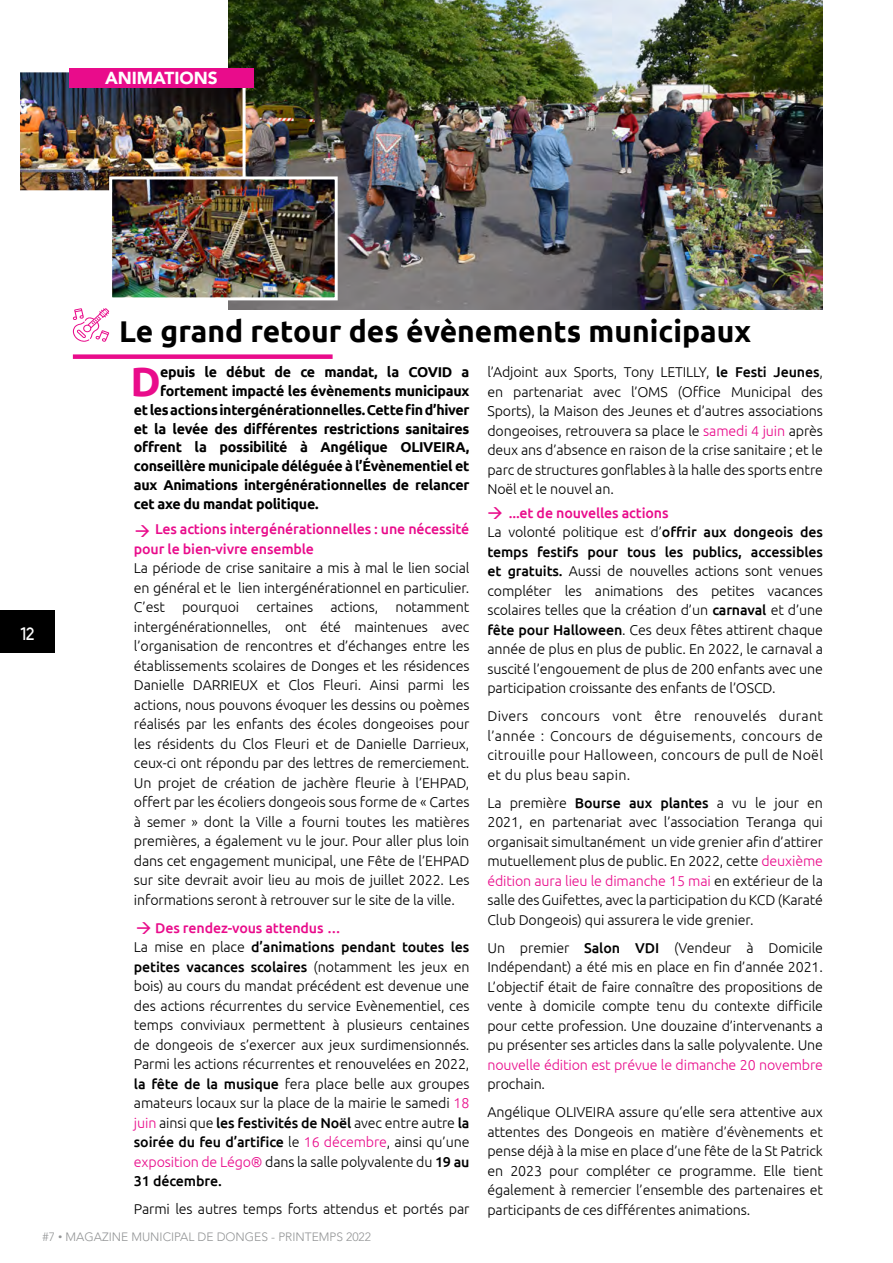
<style>
.page{position:relative;width:893px;height:1263px;background:#fff}
.page>*{position:absolute;margin:0;border:0;box-sizing:border-box;transform-origin:0 0}
.t1{font:700 41.25px "Ubuntu";color:#e90c8b}
.t2{font:700 30px "Ubuntu";color:#000}
.t3{font:18px "Anke";color:#fff}
.t4{font:900 17.25px "Avenir LT Std";color:#fff}
.t5{font:300 14.25px/19.5px "Ubuntu";letter-spacing:-.01em;color:#000;text-align:justify}
.t6{font:700 14.25px "Ubuntu";letter-spacing:-.02em;color:#000}
.t7{font:500 14.25px/19.5px "Ubuntu";letter-spacing:-.01em;color:#e90c8b}
.t8{font:300 14.25px "Ubuntu";letter-spacing:-.01em;color:#e90c8b}
.t9{font:300 12px "Avenir LT Std";color:#929495}
.s1{font-weight:500;color:#e90c8b}
.s2{font-weight:500}
.s3{color:#e90c8b}
.s4{font-family:"Ubuntu"}
</style>
<div class="page">
<div style="left:0;top:610px;width:55px;height:43px;background:#000"></div>
<img style="left:229px;top:0;width:594px;height:310px">
<img style="left:21px;top:73px;width:221px;height:116px">
<div style="left:17px;top:69px;width:229px;height:124px;border:3px solid #fff"></div>
<div style="left:69px;top:68px;width:185px;height:20px;background:#e90c8b"></div>
<div style="left:73px;top:354px;width:260px;height:5px;background:#e90c8b"></div>
<svg style="left:73px;top:308px;width:36px;height:34px"></svg>
<img style="left:113px;top:180px;width:221px;height:116px">
<div style="left:109px;top:176px;width:229px;height:124px;border:3px solid #fff"></div>
<p class="t4" style="left:105px;top:68px;width:112px">ANIMATIONS</p>
<p class="t3" style="left:21px;top:622px;width:15px">12</p>
<h2 class="t2" style="left:119px;top:313px;width:634px">Le grand retour des évènements municipaux</h2>
<h1 class="t1" style="left:131px;top:356px;width:32px">D</h1>
<p class="t6" style="left:160px;top:364px;width:311px">epuis le début de ce mandat, la COVI D a</p>
<p class="t6" style="left:160px;top:382px;width:311px">fortement impacté les évènements municipaux</p>
<p class="t6" style="left:134px;top:401px;width:337px">et les actions intergénérationnelles. Cette fin d’hiver</p>
<p class="t6" style="left:134px;top:420px;width:337px">et la levée des différentes restrictions sanitaires</p>
<p class="t6" style="left:134px;top:439px;width:337px">offrent la possibilité à Angélique OLIVEI RA,</p>
<p class="t6" style="left:134px;top:457px;width:337px">conseillère municipale déléguée à l’Évènementiel et</p>
<p class="t6" style="left:134px;top:476px;width:337px">aux Animations intergénérationnelles de relancer</p>
<p class="t6" style="left:134px;top:495px;width:186px">cet axe du mandat politique.</p>
<p class="t7" style="left:134px;top:519px;width:337px;text-indent:21px">Les actions intergénérationnelles : une nécessité pour le bien-vivre ensemble</p>
<p class="t5" style="left:134px;top:558px;width:337px">La période de crise sanitaire a mis à mal le lien social en général et le lien intergénérationnel en particulier.<br>C’est pourquoi certaines actions, notamment intergénérationnelles, ont été maintenues avec l’organisation de rencontres et d’échanges entre les établissements scolaires de Donges et les résidences Danielle Darrieu</p>
<p class="t5" style="left:134px;top:675px;width:337px;text-indent:116px">x et Clos Fleuri. Ainsi parmi les actions, nous pouvons évoquer les dessins ou poèmes réalisés par les enfants des écoles dongeoises pour les résidents du Clos Fleuri et de Danielle Darrieux, ceux-ci ont répondu par des lettres de remerciement.<br>U n projet de création de jachère fleurie à l’EHPAD, offert par les écoliers dongeois sous forme de « Cartes à semer » dont la Ville a fourni toutes les matières premières, a également vu le jour. Pour aller plus loin dans cet engagement municipal, une Fête de l’EHPAD sur site devrait avoir lieu au mois de juillet 2022. Les informations seront à retrouver sur le site de la ville.</p>
<p class="t5" style="left:134px;top:917px;width:337px;text-align:left;text-indent:21px"><span class="s1">Des rendez-vous attendus …<br></span>La mise en place <span class="s2">d’animations pendant toutes les petites vacances scolaires</span> (notamment les jeux en bois) au cours du mandat précédent est devenue une des actions récurrentes du service Evènementiel, ces temps conviviaux permettent à plusieurs centaines de dongeois de s’exercer aux jeux surdimensionnés.<br>Parmi les actions récurrentes et renouvelées en 2022, <span class="s2">la fête de la musique</span> fera place belle aux groupes amateurs locaux sur la place de la mairie le samedi <span class="s3">18 juin</span> ainsi que <span class="s2">les festivités de Noël</span> avec entre autre <span class="s2">la soirée du feu d’artifice</span> le <span class="s3">16 décembre</span>, ainsi qu’une <span class="s3">exposition de Légo®</span> dans la salle polyvalente du <span class="s2">19 au 31 décembre.</span></p>
<p class="t5" style="left:134px;top:1199px;width:337px">Parmi les autres temps forts attendus et portés par</p>
<p class="t9" style="left:43px;top:1230px;width:278px">#7 <span class="s4">•</span> MAGAZINE MUNICIPAL DE DONGES - PRINTEMPS</p>
<p class="t9" style="left:346px;top:1230px;width:26px">2022</p>
<p class="t5" style="left:487px;top:362px;width:337px">l’Adjoint aux Sports, Tony LETILLY, <span class="s2">le Festi Jeunes</span>, en partenariat avec l’OMS (Office Municipal des Sports), la Maison des Jeunes et d’autres associations dongeoises, retrouvera sa place le <span class="s3">samedi 4 juin</span> après deux ans d’absence en raison de la crise sanitaire ; et le parc de structures gonflables à la halle des sports entre Noël et le nouvel an.</p>
<p class="t5" style="left:487px;top:503px;width:337px;text-align:left;text-indent:21px"><span class="s1">...et de nouvelles actions<br></span>La volonté politique est d’<span class="s2">offrir aux dongeois des temps festifs pour tous les publics, accessibles et gratuits.</span> Aussi de nouvelles actions sont venues compléter les animations des petites vacances scolaires telles que la création d’un <span class="s2">carnaval</span> et d’une <span class="s2">fête pour Halloween</span>. Ces deux fêtes attirent chaque année de plus en plus de public. En 2022, le carnaval a suscité l’engouement de plus de 200 enfants avec une participation croissante des enfants de l’OSCD.</p>
<p class="t5" style="left:487px;top:706px;width:337px">Divers concours vont être renouvelés durant l’année : Concours de déguisements, concours de citrouille pour Halloween, concours de pull de Noël et du plus beau sapin.</p>
<p class="t5" style="left:487px;top:793px;width:337px">La première <span class="s2">Bourse aux plantes</span> a vu le jour en 2021, en partenariat avec l’association Teranga qui organisait simultanément un vide grenier afin d’attirer mutuellement plus de public. En 2022, cette <span class="s3">deuxième édition aura lieu le dimanche 15 mai</span> en extérieur de la salle des Guifettes, avec la participation du KCD (Karaté Club Dongeois) qui assurera le vide grenier.</p>
<p class="t5" style="left:487px;top:938px;width:157px">Un premier <span class="s2">Salon VDI</span></p>
<p class="t5" style="left:487px;top:938px;width:337px;text-indent:187px">(Vendeur à Domicile Indépendant) a été mis en place en fin d’année 2021.<br>L’objectif était de faire connaître des propositions de vente à domicile compte tenu du contexte difficile pour cette profession. Une douzaine d’intervenants a pu présenter ses articles dans la salle polyvalente. U ne</p>
<p class="t8" style="left:487px;top:1056px;width:337px">nouvelle édition est prévue le dimanche 20 novembre</p>
<p class="t5" style="left:487px;top:1070px;width:87px;line-height:28px">prochain.<br>Angélique Oliveira</p>
<p class="t5" style="left:487px;top:1102px;width:337px;text-indent:131px">assure qu’elle sera attentive aux attentes des Dongeois en matière d’évènements et pense déjà à la mise en place d’une fête de la St Patrick en 2023 pour compléter ce programme. Elle tient également à remercier l’ensemble des partenaires et participants de ces différentes animations.</p>
</div>
